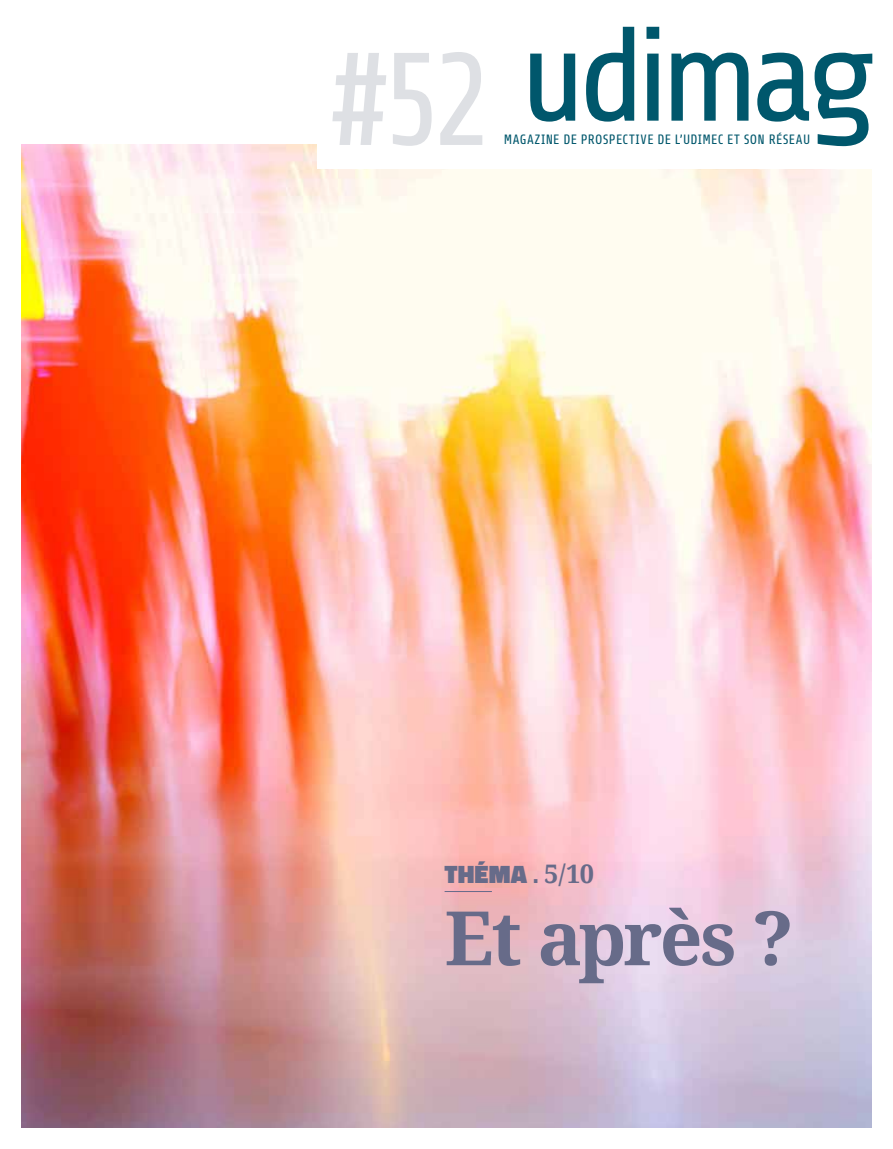
<style>
.page{position:relative;width:893px;height:1149px;background:#fff}
.page>*{position:absolute;margin:0;border:0;box-sizing:border-box;transform-origin:0 0}
.t1{font:134.1px "Share";letter-spacing:-.065em;color:#00576c}
.t2{font:131.4px "Share";color:#dee0e4}
.t3{font:700 75px "Noto Serif";letter-spacing:-.035em;color:#676b89}
.t4{font:900 25.5px "Titillium";letter-spacing:.005em;color:#676b89}
.t5{font:13.5px "Share";letter-spacing:.025em;color:#00576c}
.s1{font-family:"Titillium Bold Upright";font-weight:400}
.s2{font-family:"Noto Serif";font-weight:700}
</style>
<div class="page">
<img style="left:21px;top:144px;width:851px;height:983px">
<div style="left:318px;top:131px;width:575px;height:38px;background:#fff"></div>
<hr style="left:445px;top:890px;width:47px;height:1px;background:#676b89">
<h2 class="t2" style="left:328px;top:29px;width:166px">#52</h2>
<h1 class="t1" style="left:520px;top:2px;width:358px">udimag</h1>
<p class="t5" style="left:504px;top:132px;width:308px">MAGAZINE DE PROSPECTIVE DE L’UDIMEC ET SON RÉSEAU</p>
<h3 class="t4" style="left:445px;top:854px;width:151px">THÉMA <span class="s1">.</span> <span class="s2">5/10</span></h3>
<h3 class="t3" style="left:445px;top:885px;width:351px">Et après ?</h3>
</div>
